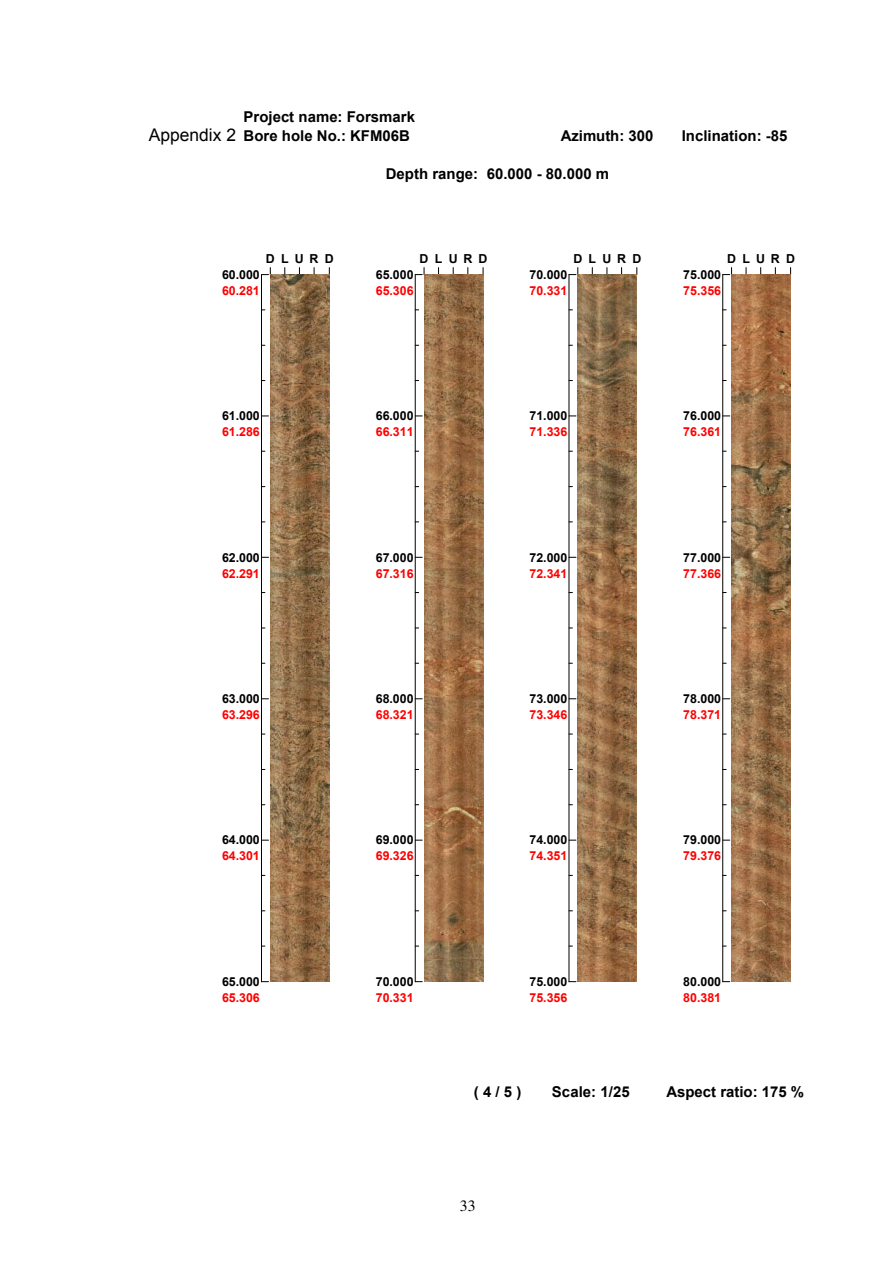
<style>
.page{position:relative;width:893px;height:1263px;background:#fff}
.page>*{position:absolute;margin:0;border:0;box-sizing:border-box;transform-origin:0 0}
.t1{font:17.4px "Arial";color:#000}
.t2{font:15.75px "Times";color:#000}
.t3{font:700 15px/18.8px "Arial";color:#000}
.t4{font:700 12.45px "Arial";color:#000}
.t5{font:700 12.45px "Arial";color:#f00}
</style>
<div class="page">
<hr style="left:261px;top:275px;width:1px;height:707px;background:#000">
<svg style="left:261px;top:268px;width:10px;height:7px"></svg>
<img style="left:270px;top:275px;width:59px;height:707px">
<hr style="left:415px;top:275px;width:1px;height:707px;background:#000">
<svg style="left:415px;top:268px;width:10px;height:7px"></svg>
<img style="left:424px;top:275px;width:59px;height:707px">
<hr style="left:569px;top:275px;width:1px;height:707px;background:#000">
<svg style="left:569px;top:268px;width:10px;height:7px"></svg>
<img style="left:578px;top:275px;width:59px;height:707px">
<hr style="left:722px;top:275px;width:1px;height:707px;background:#000">
<svg style="left:723px;top:268px;width:9px;height:7px"></svg>
<img style="left:732px;top:275px;width:59px;height:707px">
<h1 class="t1" style="left:149px;top:124px;width:89px">Appendix 2</h1>
<p class="t3" style="left:244px;top:108px;width:173px">Project name: Forsmark<br>Bore hole No.: KFM06B</p>
<p class="t3" style="left:386px;top:165px;width:225px">Depth range: 60.000 - 80.000 m</p>
<p class="t3" style="left:561px;top:127px;width:94px">Azimuth: 300</p>
<p class="t3" style="left:682px;top:127px;width:107px">Inclination: -85</p>
<p class="t4" style="left:266px;top:250px;width:69px">DLURD</p>
<p class="t4" style="left:420px;top:250px;width:69px">DLURD</p>
<p class="t4" style="left:573px;top:250px;width:69px">DLURD</p>
<p class="t4" style="left:727px;top:250px;width:69px">DLURD</p>
<p class="t4" style="left:222px;top:266px;width:39px">60.000</p>
<p class="t5" style="left:222px;top:282px;width:39px">60.281</p>
<p class="t4" style="left:376px;top:266px;width:39px">65.000</p>
<p class="t5" style="left:376px;top:282px;width:39px">65.306</p>
<p class="t4" style="left:530px;top:266px;width:39px">70.000</p>
<p class="t5" style="left:530px;top:282px;width:39px">70.331</p>
<p class="t4" style="left:683px;top:266px;width:39px">75.000</p>
<p class="t5" style="left:683px;top:282px;width:39px">75.356</p>
<p class="t4" style="left:222px;top:408px;width:39px">61.000</p>
<p class="t5" style="left:222px;top:424px;width:39px">61.286</p>
<p class="t4" style="left:376px;top:408px;width:39px">66.000</p>
<p class="t5" style="left:376px;top:424px;width:39px">66.311</p>
<p class="t4" style="left:530px;top:408px;width:39px">71.000</p>
<p class="t5" style="left:530px;top:424px;width:39px">71.336</p>
<p class="t4" style="left:683px;top:408px;width:39px">76.000</p>
<p class="t5" style="left:683px;top:424px;width:39px">76.361</p>
<p class="t4" style="left:222px;top:549px;width:39px">62.000</p>
<p class="t5" style="left:222px;top:565px;width:39px">62.291</p>
<p class="t4" style="left:376px;top:549px;width:39px">67.000</p>
<p class="t5" style="left:376px;top:565px;width:39px">67.316</p>
<p class="t4" style="left:530px;top:549px;width:39px">72.000</p>
<p class="t5" style="left:530px;top:565px;width:39px">72.341</p>
<p class="t4" style="left:683px;top:549px;width:39px">77.000</p>
<p class="t5" style="left:683px;top:565px;width:39px">77.366</p>
<p class="t4" style="left:222px;top:690px;width:39px">63.000</p>
<p class="t5" style="left:222px;top:706px;width:39px">63.296</p>
<p class="t4" style="left:376px;top:690px;width:39px">68.000</p>
<p class="t5" style="left:376px;top:706px;width:39px">68.321</p>
<p class="t4" style="left:530px;top:690px;width:39px">73.000</p>
<p class="t5" style="left:530px;top:706px;width:39px">73.346</p>
<p class="t4" style="left:683px;top:690px;width:39px">78.000</p>
<p class="t5" style="left:683px;top:706px;width:39px">78.371</p>
<p class="t4" style="left:222px;top:832px;width:39px">64.000</p>
<p class="t5" style="left:222px;top:848px;width:39px">64.301</p>
<p class="t4" style="left:376px;top:832px;width:39px">69.000</p>
<p class="t5" style="left:376px;top:848px;width:39px">69.326</p>
<p class="t4" style="left:530px;top:832px;width:39px">74.000</p>
<p class="t5" style="left:530px;top:848px;width:39px">74.351</p>
<p class="t4" style="left:683px;top:832px;width:39px">79.000</p>
<p class="t5" style="left:683px;top:848px;width:39px">79.376</p>
<p class="t4" style="left:222px;top:973px;width:39px">65.000</p>
<p class="t5" style="left:222px;top:989px;width:39px">65.306</p>
<p class="t4" style="left:376px;top:973px;width:39px">70.000</p>
<p class="t5" style="left:376px;top:989px;width:39px">70.331</p>
<p class="t4" style="left:530px;top:973px;width:39px">75.000</p>
<p class="t5" style="left:530px;top:989px;width:39px">75.356</p>
<p class="t4" style="left:683px;top:973px;width:39px">80.000</p>
<p class="t5" style="left:683px;top:989px;width:39px">80.381</p>
<p class="t3" style="left:474px;top:1082px;width:49px">( 4 / 5 )</p>
<p class="t3" style="left:552px;top:1082px;width:79px">Scale: 1/25</p>
<p class="t3" style="left:666px;top:1082px;width:139px">Aspect ratio: 175 %</p>
<p class="t2" style="left:460px;top:1197px;width:17px">33</p>
</div>
